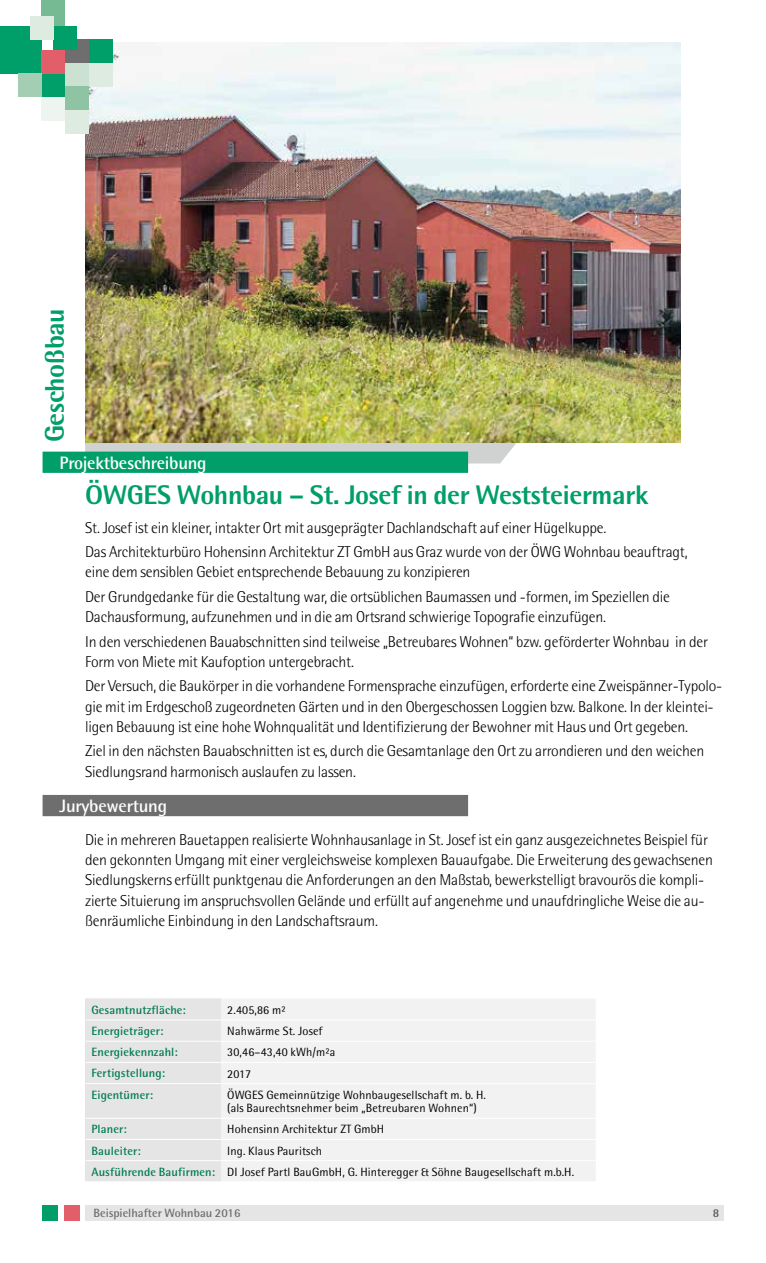
<style>
.page{position:relative;width:766px;height:1263px;background:#fff}
.page>*{position:absolute;margin:0;border:0;box-sizing:border-box;transform-origin:0 0}
.t1{font:800 27px "Rotis Semi Sans";letter-spacing:-.015em;color:#009e69}
.t2{font:700 18px "Rotis Semi Sans";letter-spacing:-.015em;color:#fff}
.t3{font:300 15.75px/20.2px "Rotis Semi Sans";letter-spacing:-.01em;color:#000}
.t4{font:12px/13.5px "Rotis Semi Sans";letter-spacing:.01em;color:#000}
.t5{font:700 12px "Rotis Semi Sans";letter-spacing:.01em;color:#007b51}
.t6{font:700 12px "Rotis Semi Sans";color:#6e6e6e}
.t7{font:700 12px "Rotis Semi Sans";color:#565655}
.s1{font-weight:700;color:#007b51}
</style>
<div class="page">
<svg style="left:85px;top:442px;width:432px;height:21px;background:#c7ccc3"></svg>
<div style="left:85px;top:1205px;width:638px;height:15px;background:#e5e5e5"></div>
<div style="left:43px;top:1205px;width:15px;height:15px;background:#009e69"></div>
<div style="left:64px;top:1205px;width:16px;height:15px;background:#e25f69"></div>
<img style="left:85px;top:43px;width:595px;height:399px">
<div style="left:43px;top:452px;width:425px;height:21px;background:#009e69"></div>
<div style="left:43px;top:795px;width:425px;height:21px;background:#6e6e6e"></div>
<div style="left:221px;top:999px;width:374px;height:182px;background:#f2f2f2"></div>
<div style="left:85px;top:999px;width:136px;height:182px;background:#e5e5e5"></div>
<hr style="left:85px;top:998px;width:136px;height:1px;background:#e5e5e5">
<hr style="left:86px;top:1020px;width:135px;height:1px;background:#fff">
<hr style="left:86px;top:1041px;width:135px;height:1px;background:#fff">
<hr style="left:86px;top:1062px;width:135px;height:1px;background:#fff">
<hr style="left:86px;top:1083px;width:135px;height:1px;background:#fff">
<hr style="left:86px;top:1118px;width:135px;height:1px;background:#fff">
<hr style="left:86px;top:1139px;width:135px;height:1px;background:#fff">
<hr style="left:86px;top:1160px;width:135px;height:1px;background:#fff">
<hr style="left:221px;top:998px;width:374px;height:1px;background:#f4f8ed">
<svg style="left:595px;top:999px;width:1px;height:84px"></svg>
<hr style="left:595px;top:1083px;width:1px;height:35px;background:#f4f8ed">
<svg style="left:595px;top:1118px;width:1px;height:63px"></svg>
<hr style="left:221px;top:1020px;width:374px;height:1px;background:#fff">
<hr style="left:221px;top:1041px;width:374px;height:1px;background:#fff">
<hr style="left:221px;top:1062px;width:374px;height:1px;background:#fff">
<hr style="left:221px;top:1083px;width:374px;height:1px;background:#fff">
<hr style="left:221px;top:1118px;width:374px;height:1px;background:#fff">
<hr style="left:221px;top:1139px;width:374px;height:1px;background:#fff">
<hr style="left:221px;top:1160px;width:374px;height:1px;background:#fff">
<div style="left:41px;top:0;width:24px;height:26px;background:#76ba94"></div>
<div style="left:65px;top:39px;width:24px;height:24px;background:#6e6e6e"></div>
<div style="left:0;top:26px;width:41px;height:48px;background:#009e69"></div>
<div style="left:41px;top:74px;width:24px;height:23px;background:#009e69"></div>
<div style="left:41px;top:50px;width:24px;height:24px;background:#e25f69"></div>
<div style="left:65px;top:63px;width:24px;height:23px;background:#cbe1d2"></div>
<div style="left:65px;top:86px;width:24px;height:24px;background:#8ec4a4"></div>
<div style="left:41px;top:97px;width:24px;height:24px;background:#eef5f0"></div>
<div style="left:53px;top:26px;width:24px;height:24px;background:#009e69"></div>
<div style="left:30px;top:16px;width:23px;height:23px;background:#ddebe1"></div>
<div style="left:89px;top:39px;width:23px;height:24px;background:#009e69"></div>
<div style="left:18px;top:74px;width:23px;height:23px;background:#a3ceb3"></div>
<div style="left:65px;top:110px;width:24px;height:24px;background:#ddebe1"></div>
<div style="left:89px;top:63px;width:23px;height:23px;background:#ddebe1"></div>
<h1 class="t1" style="left:38px;top:442px;width:136px;rotate:-90deg">Geschoßbau</h1>
<p class="t2" style="left:60px;top:451px;width:148px">Projektbeschreibung</p>
<h1 class="t1" style="left:85px;top:478px;width:564px">ÖWGES Wohnbau – St. Josef in der Weststeiermark</h1>
<p class="t3" style="left:85px;top:515px;width:604px;line-height:24.5px">St. Josef ist ein kleiner, intakter Ort mit ausgeprägter Dachlandschaft auf einer Hügelkuppe.<br>Das Architekturbüro Hohensinn Architektur ZT GmbH aus Graz wurde von der ÖWG Wohnbau beauftragt,</p>
<p class="t3" style="left:85px;top:560px;width:586px;line-height:24.5px">eine dem sensiblen Gebiet entsprechende Bebauung zu konzipieren<br>Der Grundgedanke für die Gestaltung war, die ortsüblichen Baumassen und -formen, im Speziellen die</p>
<p class="t3" style="left:85px;top:605px;width:624px;line-height:24.5px">Dachausformung, aufzunehmen und in die am Ortsrand schwierige Topografie einzufügen.<br>In den verschiedenen Bauabschnitten sind teilweise „Betreubares Wohnen“ bzw. geförderter Wohnbau in der</p>
<p class="t3" style="left:85px;top:649px;width:638px;line-height:24.5px">Form von Miete mit Kaufoption untergebracht.<br>Der Versuch, die Baukörper in die vorhandene Formensprache einzufügen, erforderte eine Zweispänner-Typolo-</p>
<p class="t3" style="left:85px;top:696px;width:630px">gie mit im Erdgeschoß zugeordneten Gärten und in den Obergeschossen Loggien bzw. Balkone. In der kleintei&shy;ligen Bebauung ist eine hohe Wohnqualität und Identifizierung der Bewohner mit Haus und Ort gegeben.</p>
<p class="t3" style="left:85px;top:741px;width:620px">Ziel in den nächsten Bauabschnitten ist es, durch die Gesamtanlage den Ort zu arrondieren und den weichen<br>Siedlungsrand harmonisch auslaufen zu lassen.</p>
<p class="t2" style="left:60px;top:795px;width:109px">Jurybewertung</p>
<p class="t3" style="left:85px;top:829px;width:629px">Die in mehreren Bauetappen realisierte Wohnhausanlage in St. Josef ist ein ganz ausgezeichnetes Beispiel für den gekonnten Umgang mit einer vergleichsweise komplexen Bauaufgabe. Die Erweiterung des gewachsenen Siedlungskerns erfüllt punktgenau die Anforderungen an den Maßstab, bewerkstelligt bravourös die kompli&shy;zierte Situierung im anspruchsvollen Gelände und erfüllt auf angenehme und unaufdringliche Weise die au&shy;ßenräumliche Einbindung in den Landschaftsraum.</p>
<p class="t5" style="left:91px;top:1002px;width:96px">Gesamtnutzfläche:</p>
<p class="t4" style="left:227px;top:1003px;width:60px">2.405,86 m²</p>
<p class="t5" style="left:91px;top:1024px;width:73px">Energieträger:</p>
<p class="t4" style="left:227px;top:1024px;width:97px">Nahwärme St. Josef</p>
<p class="t5" style="left:91px;top:1045px;width:88px">Energiekennzahl:</p>
<p class="t4" style="left:227px;top:1045px;width:110px">30,46–43,40 kWh/m²a</p>
<p class="t5" style="left:91px;top:1066px;width:75px">Fertigstellung:</p>
<p class="t4" style="left:227px;top:1067px;width:26px">2017</p>
<p class="t5" style="left:91px;top:1087px;width:63px">Eigentümer:</p>
<p class="t4" style="left:227px;top:1088px;width:260px">ÖWGES Gemeinnützige Wohnbaugesellschaft m. b. H. (als Baurechtsnehmer beim „Betreubaren Wohnen“)</p>
<p class="t5" style="left:91px;top:1122px;width:37px">Planer:</p>
<p class="t4" style="left:227px;top:1122px;width:158px">Hohensinn Architektur ZT GmbH</p>
<p class="t5" style="left:91px;top:1143px;width:51px">Bauleiter:</p>
<p class="t4" style="left:91px;top:1140px;width:484px;line-height:21.1px;text-indent:136px">Ing. Klaus Pauritsch<br><span class="s1">Ausführende Baufirmen:</span> DI Josef Partl BauGmbH, G. Hinteregger &amp; Söhne Baugesellschaft m.b.H.</p>
<p class="t6" style="left:94px;top:1205px;width:148px">Beispielhafter Wohnbau 2016</p>
<p class="t7" style="left:712px;top:1205px;width:8px">8</p>
</div>
